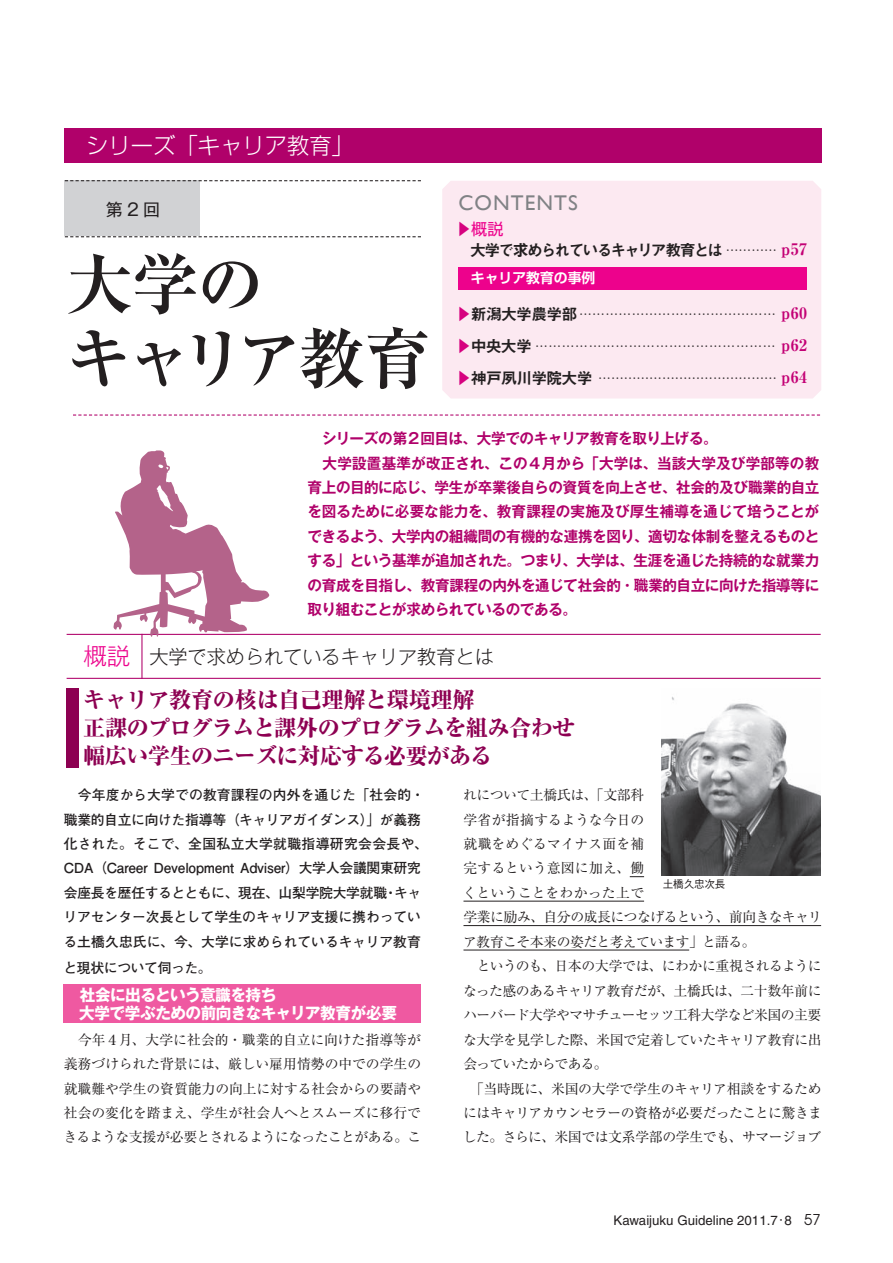
<style>
.page{position:relative;width:893px;height:1263px;background:#fff}
.page>*{position:absolute;margin:0;border:0;box-sizing:border-box;transform-origin:0 0}
.t1{font:700 66.9px/74.4px "Ryumin Pro";letter-spacing:-.06em;color:#231f20}
.t2{font:800 22.35px/27.6px "Ryumin Pro";letter-spacing:-.035em;color:#8d0052}
.t3{font:300 22.35px "Shin Go Pro";color:#fff}
.t4{font:21.3px "Gill Sans";letter-spacing:.05em;color:#808285}
.t5{font:300 19.2px "Gothic MB101 Pro";color:#231f20}
.t6{font:16.95px "Gothic MB101 Pro";color:#231f20}
.t7{font:700 15.9px/18px "Gothic MB101 Pro";letter-spacing:-.03em;color:#fff}
.t8{font:15.9px/32px "Midashi Go Pro MB31";letter-spacing:-.055em;color:#231f20}
.t9{font:15.9px "Midashi Go Pro MB31";letter-spacing:-.125em;color:#231f20}
.t10{font:15.9px "Shin Go Pro";color:#ed028c}
.t11{font:700 14.85px/24.5px "Gothic MB101 Pro De";letter-spacing:-.02em;color:#b0016a}
.t12{font:13.8px/24.5px "Ryumin Pro";letter-spacing:-.03em;color:#231f20}
.t13{font:700 13.8px/24.5px "Futo Go B101 Pro";letter-spacing:-.015em;color:#231f20}
.t14{font:700 13.8px "Shin Go Pro De";color:#fff}
.t15{font:13.35px "Helvetica";color:#231f20}
.t16{font:500 12.75px "Gothic BBB Pro";color:#231f20}
.t17{font:500 10.65px "Gothic BBB Pro";letter-spacing:-.025em;color:#231f20}
.s1{font-family:"Midashi Go Pro MB31";color:#d6017f}
.s2{font-family:"Ryumin Pro";font-weight:700;font-stretch:expanded;font-size:15.9px;color:#c30175}
.s3{color:#d6017f}
.s4{font-size:23.4px;color:#ed028c}
.s5{font-family:"Gothic BBB Pro";font-weight:500}
.s6{font-family:"Avant Garde";font-size:14.85px}
</style>
<div class="page">
<svg style="left:630px;top:876px;width:14px;height:1px"></svg>
<hr style="left:463px;top:901px;width:181px;height:1px;background:#231f20">
<hr style="left:463px;top:925px;width:358px;height:1px;background:#231f20">
<hr style="left:463px;top:950px;width:226px;height:1px;background:#231f20">
<div style="left:64px;top:985px;width:357px;height:38px;background:#ef59a1"></div>
<div style="left:65px;top:181px;width:135px;height:55px;background:#d1d2d4"></div>
<div style="left:64px;top:129px;width:757px;height:34px;background:#b0016a"></div>
<hr style="left:67px;top:634px;width:754px;height:1px;background:#b0016a">
<hr style="left:67px;top:678px;width:754px;height:1px;background:#b0016a">
<hr style="left:141px;top:634px;width:1px;height:45px;background:#b0016a">
<svg style="left:111px;top:450px;width:162px;height:187px"></svg>
<svg style="left:73px;top:414px;width:747px;height:2px"></svg>
<div style="left:442px;top:181px;width:379px;height:217px;background:#fce9f1"></div>
<img style="left:662px;top:697px;width:158px;height:178px">
<div style="left:458px;top:267px;width:349px;height:23px;background:#ed028c"></div>
<div style="left:67px;top:688px;width:12px;height:79px;background:#8d0052"></div>
<svg style="left:65px;top:180px;width:356px;height:1px"></svg>
<svg style="left:65px;top:236px;width:356px;height:1px"></svg>
<h2 class="t3" style="left:64px;top:127px;width:292px">　シリーズ「キャリア教育」</h2>
<p class="t6" style="left:106px;top:196px;width:56px">第2回</p>
<h1 class="t1" style="left:66px;top:242px;width:367px">大学の<br>キャリア教育</h1>
<h3 class="t4" style="left:458px;top:190px;width:121px">CONTENTS</h3>
<p class="t10" style="left:456px;top:216px;width:49px"><span class="s1">▶</span>概説</p>
<p class="t9" style="left:470px;top:237px;width:255px">大学で求められているキャリア教育とは</p>
<p class="t16" style="left:726px;top:240px;width:83px">………… <span class="s2">p57</span></p>
<p class="t14" style="left:471px;top:266px;width:126px">キャリア教育の事例</p>
<p class="t8" style="left:456px;top:296px;width:138px"><span class="s3">▶</span>新潟大学農学部<span class="s3">▶</span>中央大学<br><span class="s3">▶</span>神戸夙川学院大学</p>
<p class="t16" style="left:579px;top:304px;width:229px">……………………………………… <span class="s2">p60</span></p>
<p class="t16" style="left:535px;top:336px;width:273px">……………………………………………… <span class="s2">p62</span></p>
<p class="t16" style="left:598px;top:367px;width:210px">…………………………………… <span class="s2">p64</span></p>
<p class="t11" style="left:307px;top:424px;width:514px;text-indent:14px">シリーズの第２回目は、大学でのキャリア教育を取り上げる。<br>　大学設置基準が改正され、この４月から「大学は、当該大学及び学部等の教育上の目的に応じ、学生が卒業後自らの資質を向上させ、社会的及び職業的自立を図るために必要な能力を、教育課程の実施及び厚生補導を通じて培うことができるよう、大学内の組織間の有機的な連携を図り、適切な体制を整えるものとする」という基準が追加された。つまり、大学は、生涯を通じた持続的な就業力の育成を目指し、教育課程の内外を通じて社会的・職業的自立に向けた指導等に取り組むことが求められているのである。</p>
<h3 class="t5" style="left:83px;top:641px;width:412px"><span class="s4">概説</span> 大学で求められているキャリア教育とは</h3>
<h2 class="t2" style="left:83px;top:685px;width:493px">キャリア教育の核は自己理解と環境理解<br>正課のプログラムと課外のプログラムを組み合わせ幅広い学生のニーズに対応する必要がある</h2>
<p class="t13" style="left:63px;top:781px;width:366px">　今年度から大学での教育課程の内外を通じた「社会的・職業的自立に向けた指導等（キャリアガイダンス）」が義務化された。そこで、全国私立大学就職指導研究会会長や、CDA（Career Development Adviser）大学人会議関東研究会座長を歴任するとともに、現在、山梨学院大学就職・キャリアセンター次長として学生のキャリア支援に携わっている土橋久忠氏に、今、大学に求められているキャリア教育</p>
<p class="t13" style="left:64px;top:954px;width:150px">と現状について伺った。</p>
<p class="t7" style="left:64px;top:984px;width:335px;text-indent:16px">社会に出るという意識を持ち<br>　大学で学ぶための前向きなキャリア教育が必要</p>
<p class="t12" style="left:63px;top:1026px;width:359px;text-align:justify">　今年４月、大学に社会的・職業的自立に向けた指導等が義務づけられた背景には、厳しい雇用情勢の中での学生の就職難や学生の資質能力の向上に対する社会からの要請や社会の変化を踏まえ、学生が社会人へとスムーズに移行できるような支援が必要とされるようになったことがある。こ</p>
<p class="t12" style="left:463px;top:782px;width:360px">れについて土橋氏は、「文部科<br>学省が指摘するような今日の<br>就職をめぐるマイナス面を補<br>完するという意図に加え、働<br>くということをわかった上で<br>学業に励み、自分の成長につなげるという、前向きなキャリア教育こそ本来の姿だと考えています」と語る。<br>　というのも、日本の大学では、にわかに重視されるようになった感のあるキャリア教育だが、土橋氏は、二十数年前にハーバード大学やマサチューセッツ工科大学など米国の主要な大学を見学した際、米国で定着していたキャリア教育に出会っていたからである。<br>　「当時既に、米国の大学で学生のキャリア相談をするためにはキャリアカウンセラーの資格が必要だったことに驚きました。さらに、米国では文系学部の学生でも、サマージョブ</p>
<p class="t17" style="left:663px;top:875px;width:64px">土橋久忠次長</p>
<p class="t15" style="left:614px;top:1212px;width:209px">Kawaijuku Guideline 2011.7<span class="s5">･</span>8 <span class="s6">57</span></p>
</div>
